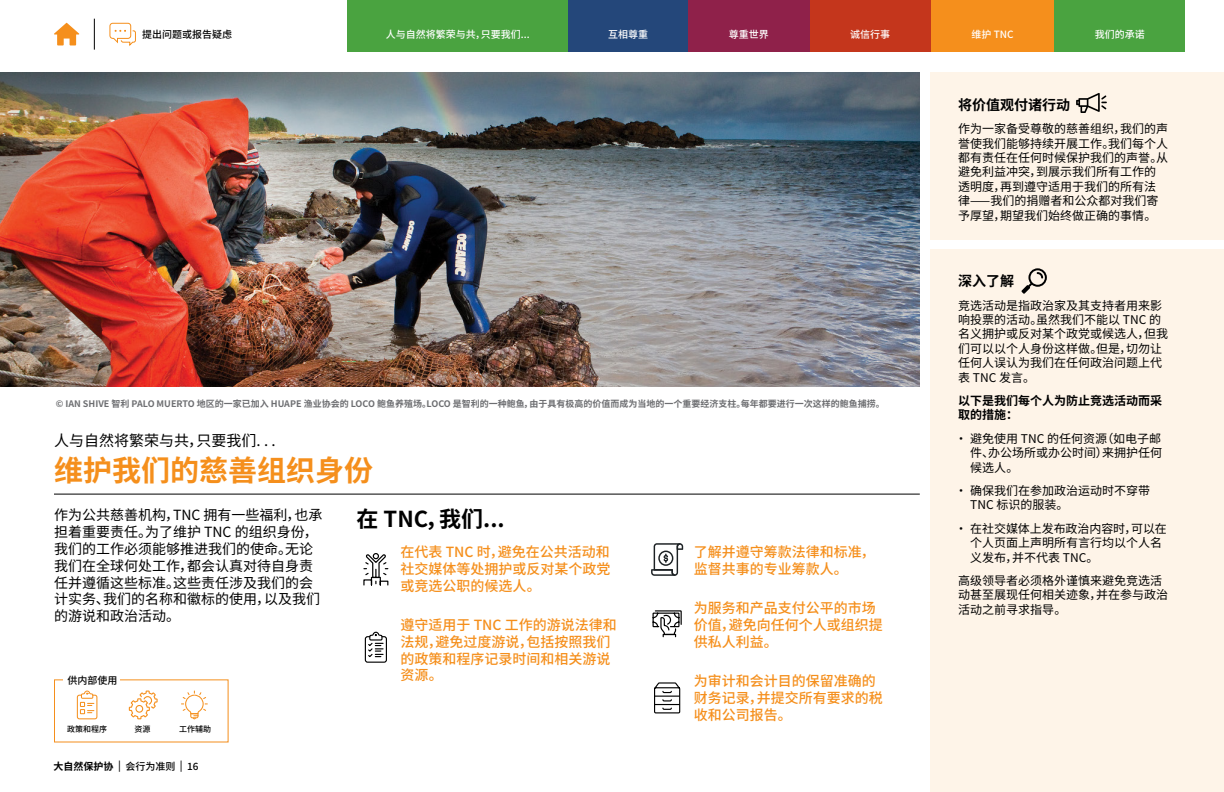
<style>
.page{position:relative;width:1224px;height:792px;background:#fff}
.page>*{position:absolute;margin:0;border:0;box-sizing:border-box;transform-origin:0 0}
.t1{font:700 29px "Source Han Sans CN";color:#f58f1c}
.t2{font:700 22px "Source Han Sans CN";color:#000}
.t3{font:15px "Source Han Sans CN";color:#000}
.t4{font:500 14px/16.8px "Source Han Sans CN";color:#f58f1c}
.t5{font:14px/16.8px "Source Han Sans CN";color:#000}
.t6{font:700 14px "Source Han Sans CN";color:#000}
.t7{font:12px/14.4px "Source Han Sans CN";color:#000}
.t8{font:700 12px/14.4px "Source Han Sans CN";color:#000}
.t9{font:500 10px "Source Han Sans CN";color:#fff}
.t10{font:500 10px "Source Han Sans CN";color:#000}
.t11{font:700 9px "Source Han Sans CN";color:#6d6e71}
.t12{font:500 8px "Source Han Sans CN";color:#000}
.s1{font-weight:700}
</style>
<div class="page">
<img style="left:0;top:72px;width:920px;height:315px">
<hr style="left:54px;top:494px;width:866px;height:1px;background:#000">
<svg style="left:364px;top:631px;width:23px;height:32px"></svg>
<svg style="left:363px;top:553px;width:26px;height:33px"></svg>
<svg style="left:654px;top:682px;width:27px;height:32px"></svg>
<hr style="left:94px;top:19px;width:1px;height:31px;background:#000">
<div style="left:931px;top:72px;width:293px;height:720px;background:#fef4e8"></div>
<div style="left:926px;top:240px;width:298px;height:9px;background:#fff"></div>
<svg style="left:1021px;top:268px;width:26px;height:26px"></svg>
<svg style="left:54px;top:23px;width:25px;height:22px"></svg>
<svg style="left:652px;top:610px;width:30px;height:28px"></svg>
<svg style="left:651px;top:543px;width:32px;height:33px"></svg>
<svg style="left:109px;top:22px;width:27px;height:24px"></svg>
<div style="left:348px;top:0;width:220px;height:51px;background:#4aa340"></div>
<div style="left:568px;top:0;width:120px;height:51px;background:#24477a"></div>
<div style="left:688px;top:0;width:122px;height:51px;background:#8f214a"></div>
<div style="left:810px;top:0;width:121px;height:51px;background:#c4361c"></div>
<div style="left:931px;top:0;width:123px;height:51px;background:#f58f1c"></div>
<div style="left:1054px;top:0;width:131px;height:51px;background:#4aa340"></div>
<svg style="left:1076px;top:93px;width:31px;height:20px"></svg>
<svg style="left:77px;top:691px;width:20px;height:28px"></svg>
<svg style="left:181px;top:691px;width:27px;height:28px"></svg>
<svg style="left:129px;top:691px;width:29px;height:28px"></svg>
<p class="t10" style="left:142px;top:29px;width:91px">提出问题或报告疑虑</p>
<p class="t9" style="left:386px;top:29px;width:145px">人与自然将繁荣与共，只要我们...</p>
<p class="t9" style="left:608px;top:29px;width:41px">互相尊重</p>
<p class="t9" style="left:729px;top:29px;width:41px">尊重世界</p>
<p class="t9" style="left:850px;top:29px;width:41px">诚信行事</p>
<p class="t9" style="left:971px;top:29px;width:44px">维护 TNC</p>
<p class="t9" style="left:1095px;top:29px;width:51px">我们的承诺</p>
<p class="t11" style="left:56px;top:398px;width:831px">© IAN SHIVE 智利 PALO MUERTO 地区的一家已加入 HUAPE 渔业协会的 LOCO 鲍鱼养殖场。LOCO 是智利的一种鲍鱼，由于具有极高的价值而成为当地的一个重要经济支柱。每年都要进行一次这样的鲍鱼捕捞。</p>
<p class="t3" style="left:54px;top:432px;width:223px">人与自然将繁荣与共，只要我们. . .</p>
<p class="t1" style="left:54px;top:454px;width:320px">维护我们的慈善组织身份</p>
<p class="t5" style="left:54px;top:507px;width:270px">作为公共慈善机构，TNC 拥有一些福利，也承担着重要责任。为了维护 TNC 的组织身份，我们的工作必须能够推进我们的使命。无论我们在全球何处工作，都会认真对待自身责任并遵循这些标准。这些责任涉及我们的会计实务、我们的名称和徽标的使用，以及我们的游说和政治活动。</p>
<p class="t2" style="left:357px;top:506px;width:150px">在 TNC，我们...</p>
<p class="t4" style="left:401px;top:544px;width:211px;text-align:justify">在代表 TNC 时，避免在公共活动和社交媒体等处拥护或反对某个政党或竞选公职的候选人。</p>
<p class="t4" style="left:401px;top:617px;width:218px">遵守适用于 TNC 工作的游说法律和法规，避免过度游说，包括按照我们的政策和程序记录时间和相关游说资源。</p>
<p class="t10" style="left:68px;top:674px;width:51px">供内部使用</p>
<p class="t12" style="left:67px;top:724px;width:41px">政策和程序</p>
<p class="t12" style="left:134px;top:724px;width:17px">资源</p>
<p class="t12" style="left:179px;top:724px;width:33px">工作辅助</p>
<p class="t10" style="left:54px;top:761px;width:147px"><span class="s1">大自然保护协</span> | 会行为准则 | 16</p>
<p class="t4" style="left:694px;top:544px;width:183px">了解并遵守筹款法律和标准，监督共事的专业筹款人。</p>
<p class="t4" style="left:694px;top:600px;width:190px">为服务和产品支付公平的市场价值，避免向任何个人或组织提供私人利益。</p>
<p class="t4" style="left:694px;top:673px;width:190px">为审计和会计目的保留准确的财务记录，并提交所有要求的税收和公司报告。</p>
<p class="t6" style="left:958px;top:97px;width:113px">将价值观付诸行动</p>
<p class="t7" style="left:958px;top:122px;width:211px">作为一家备受尊敬的慈善组织，我们的声誉使我们能够持续开展工作。我们每个人都有责任在任何时候保护我们的声誉。从避免利益冲突，到展示我们所有工作的透明度，再到遵守适用于我们的所有法律——我们的捐赠者和公众都对我们寄予厚望，期望我们始终做正确的事情。</p>
<p class="t6" style="left:958px;top:273px;width:57px">深入了解</p>
<p class="t7" style="left:958px;top:298px;width:211px">竞选活动是指政治家及其支持者用来影响投票的活动。虽然我们不能以 TNC 的名义拥护或反对某个政党或候选人，但我们可以以个人身份这样做。但是，切勿让任何人误认为我们在任何政治问题上代表 TNC 发言。</p>
<p class="t8" style="left:958px;top:394px;width:205px">以下是我们每个人为防止竞选活动而采取的措施：</p>
<p class="t7" style="left:970px;top:431px;width:193px;text-align:justify;text-indent:-15px">• 避免使用 TNC 的任何资源（如电子邮件、办公场所或办公时间）来拥护任何候选人。</p>
<p class="t7" style="left:970px;top:484px;width:181px;text-indent:-15px">• 确保我们在参加政治运动时不穿带<br>TNC 标识的服装。</p>
<p class="t7" style="left:970px;top:521px;width:198px;text-indent:-15px">• 在社交媒体上发布政治内容时，可以在个人页面上声明所有言行均以个人名义发布，并不代表 TNC。</p>
<p class="t7" style="left:958px;top:574px;width:211px">高级领导者必须格外谨慎来避免竞选活动甚至展现任何相关迹象，并在参与政治活动之前寻求指导。</p>
</div>
